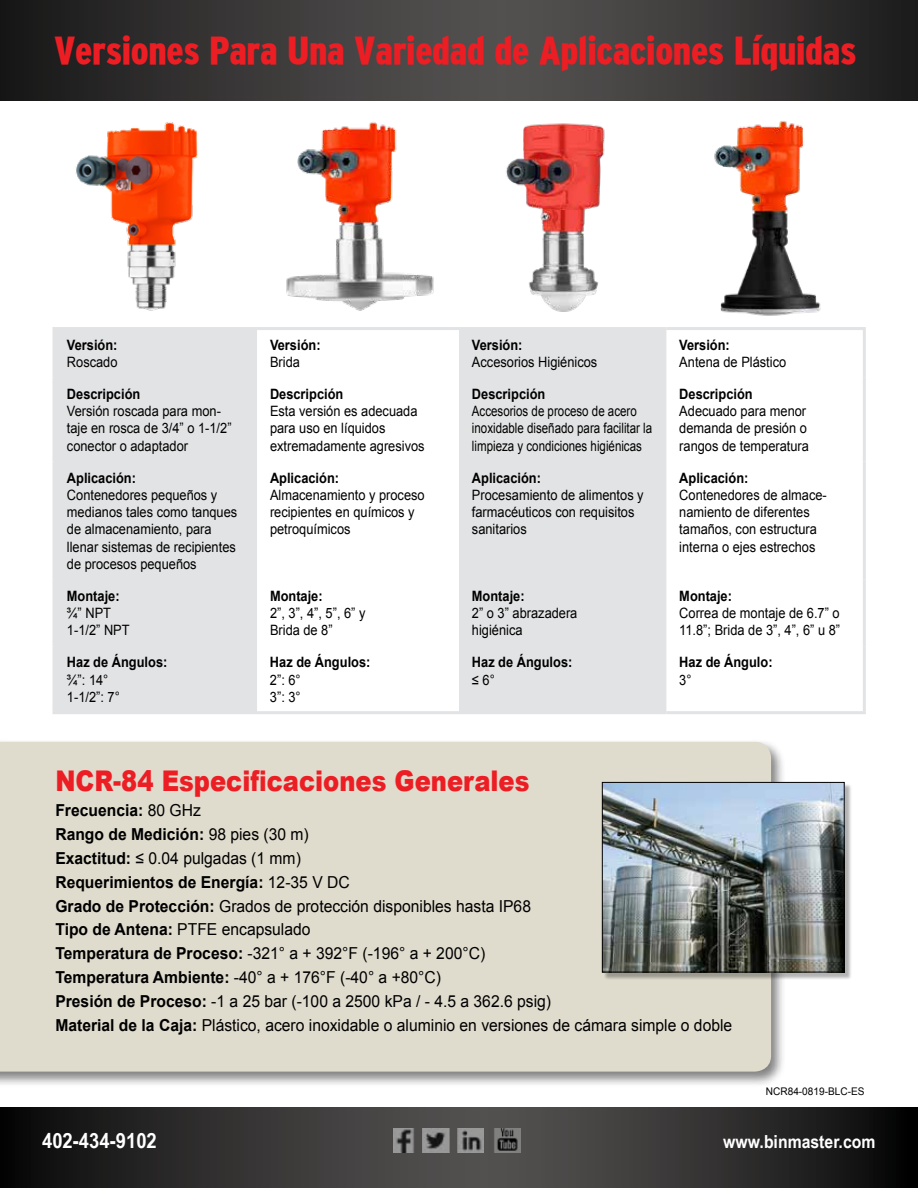
<style>
.page{position:relative;width:918px;height:1188px;background:#fff}
.page>*{position:absolute;margin:0;border:0;box-sizing:border-box;transform-origin:0 0}
.t1{font:900 condensed 39px "Interstate";letter-spacing:-.01em;color:#ed1d24}
.t2{font:900 28.5px "Arial";color:#ed1d24;scale:.85 1}
.t3{font:700 21px "Arial Narrow";color:#fff;scale:1.07 1}
.t4{font:700 18px "Arial Narrow";color:#fff;scale:1.07 1}
.t5{font:16.5px/23.9px "Arial";color:#000;scale:.95 1}
.t6{font:14.25px/17.2px "Arial";color:#000;scale:.9 1}
.t7{font:700 14.25px "Arial";color:#000;scale:.9 1}
.t8{font:14.25px/17.2px "Arial";color:#000;scale:.81 1}
.t9{font:10.5px "Arial";color:#000;scale:.96 1}
.s1{font-weight:700}
</style>
<div class="page">
<svg style="left:0;top:1107px;width:918px;height:81px;background:#312f2f"></svg>
<img style="left:394px;top:1128px;width:20px;height:25px">
<img style="left:493px;top:1128px;width:27px;height:24px">
<img style="left:458px;top:1128px;width:26px;height:25px">
<img style="left:422px;top:1128px;width:27px;height:25px">
<svg style="left:0;top:0;width:918px;height:100px;background:#393737"></svg>
<svg style="left:56px;top:330px;width:610px;height:381px;fill:#e2e3e4"></svg>
<hr style="left:52px;top:327px;width:205px;height:3px;background:#e2e3e4">
<svg style="left:52px;top:330px;width:4px;height:48px"></svg>
<hr style="left:257px;top:327px;width:202px;height:3px;background:#e2e3e4">
<hr style="left:459px;top:327px;width:207px;height:3px;background:#e2e3e4">
<hr style="left:666px;top:327px;width:200px;height:3px;background:#e2e3e4">
<hr style="left:863px;top:330px;width:3px;height:48px;background:#e2e3e4">
<svg style="left:52px;top:378px;width:4px;height:84px"></svg>
<hr style="left:863px;top:378px;width:3px;height:84px;background:#e2e3e4">
<svg style="left:52px;top:462px;width:4px;height:118px"></svg>
<hr style="left:863px;top:462px;width:3px;height:118px;background:#e2e3e4">
<svg style="left:52px;top:580px;width:4px;height:66px"></svg>
<hr style="left:863px;top:580px;width:3px;height:66px;background:#e2e3e4">
<svg style="left:52px;top:646px;width:4px;height:65px"></svg>
<hr style="left:863px;top:646px;width:3px;height:65px;background:#e2e3e4">
<hr style="left:52px;top:711px;width:205px;height:3px;background:#e2e3e4">
<hr style="left:257px;top:711px;width:202px;height:3px;background:#e2e3e4">
<hr style="left:459px;top:711px;width:207px;height:3px;background:#e2e3e4">
<hr style="left:666px;top:711px;width:200px;height:3px;background:#e2e3e4">
<img style="left:65px;top:122px;width:173px;height:215px">
<img style="left:286px;top:122px;width:148px;height:189px">
<img style="left:714px;top:121px;width:107px;height:195px">
<img style="left:506px;top:123px;width:99px;height:189px">
<div style="left:0;top:739px;width:787px;height:348px;background:#000;opacity:.5"></div>
<div style="left:0;top:742px;width:771px;height:330px;background:#dfdbcd"></div>
<div style="left:604px;top:784px;width:249px;height:196px;background:#000;opacity:.3"></div>
<img style="left:604px;top:784px;width:239px;height:186px">
<div style="left:602px;top:782px;width:243px;height:190px;border:1px solid #000"></div>
<h1 class="t1" style="left:54px;top:29px;width:804px">Versiones Para Una Variedad de Aplicaciones Líquidas</h1>
<p class="t7" style="left:67px;top:335px;width:58px">Versión:</p>
<p class="t6" style="left:67px;top:354px;width:58px">Roscado</p>
<p class="t7" style="left:67px;top:384px;width:83px">Descripción</p>
<p class="t6" style="left:67px;top:403px;width:184px">Versión roscada para mon&shy;taje en rosca de 3/4” o 1-1/2” conector o adaptador</p>
<p class="t7" style="left:67px;top:468px;width:78px">Aplicación:</p>
<p class="t6" style="left:67px;top:486px;width:191px">Contenedores pequeños y medianos tales como tanques de almacenamiento, para llenar sistemas de recipientes de procesos pequeños</p>
<p class="t7" style="left:67px;top:586px;width:60px">Montaje:</p>
<p class="t6" style="left:67px;top:605px;width:71px">¾” NPT<br>1-1/2” NPT</p>
<p class="t7" style="left:67px;top:653px;width:113px">Haz de Ángulos:</p>
<p class="t6" style="left:67px;top:671px;width:60px">¾”: 14°<br>1-1/2”: 7°</p>
<p class="t7" style="left:270px;top:335px;width:58px">Versión:</p>
<p class="t6" style="left:270px;top:354px;width:35px">Brida</p>
<p class="t7" style="left:270px;top:384px;width:83px">Descripción</p>
<p class="t6" style="left:270px;top:403px;width:173px">Esta versión es adecuada para uso en líquidos extremadamente agresivos</p>
<p class="t7" style="left:270px;top:468px;width:78px">Aplicación:</p>
<p class="t6" style="left:270px;top:486px;width:173px">Almacenamiento y proceso recipientes en químicos y petroquímicos</p>
<p class="t7" style="left:270px;top:586px;width:60px">Montaje:</p>
<p class="t6" style="left:270px;top:605px;width:108px">2”, 3”, 4”, 5”, 6” y<br>Brida de 8”</p>
<p class="t7" style="left:270px;top:653px;width:113px">Haz de Ángulos:</p>
<p class="t6" style="left:270px;top:671px;width:36px">2”: 6°<br>3”: 3°</p>
<p class="t7" style="left:472px;top:335px;width:58px">Versión:</p>
<p class="t6" style="left:472px;top:354px;width:141px">Accesorios Higiénicos</p>
<p class="t7" style="left:472px;top:384px;width:83px">Descripción</p>
<p class="t8" style="left:472px;top:403px;width:224px">Accesorios de proceso de acero inoxidable diseñado para facilitar la limpieza y condiciones higiénicas</p>
<p class="t7" style="left:472px;top:468px;width:78px">Aplicación:</p>
<p class="t6" style="left:472px;top:487px;width:192px">Procesamiento de alimentos y farmacéuticos con requisitos sanitarios</p>
<p class="t7" style="left:472px;top:586px;width:60px">Montaje:</p>
<p class="t6" style="left:472px;top:605px;width:119px">2” o 3” abrazadera higiénica</p>
<p class="t7" style="left:472px;top:653px;width:113px">Haz de Ángulos:</p>
<p class="t6" style="left:472px;top:671px;width:27px">≤ 6°</p>
<p class="t7" style="left:679px;top:335px;width:58px">Versión:</p>
<p class="t6" style="left:679px;top:354px;width:120px">Antena de Plástico</p>
<p class="t7" style="left:679px;top:384px;width:83px">Descripción</p>
<p class="t6" style="left:679px;top:403px;width:146px">Adecuado para menor demanda de presión o rangos de temperatura</p>
<p class="t7" style="left:679px;top:468px;width:78px">Aplicación:</p>
<p class="t6" style="left:679px;top:487px;width:165px">Contenedores de almace&shy;namiento de diferentes tamaños, con estructura interna o ejes estrechos</p>
<p class="t7" style="left:679px;top:586px;width:60px">Montaje:</p>
<p class="t6" style="left:679px;top:605px;width:180px">Correa de montaje de 6.7” o<br>11.8”; Brida de 3”, 4”, 6” u 8”</p>
<p class="t7" style="left:679px;top:653px;width:105px">Haz de Ángulo:</p>
<p class="t6" style="left:679px;top:671px;width:15px">3°</p>
<h2 class="t2" style="left:55px;top:760px;width:559px">NCR-84 Especificaciones Generales</h2>
<p class="t5" style="left:55px;top:799px;width:714px"><span class="s1">Frecuencia:</span> 80 GHz<br><span class="s1">Rango de Medición:</span> 98 pies (30 m)<br><span class="s1">Exactitud:</span> ≤ 0.04 pulgadas (1 mm)<br><span class="s1">Requerimientos de Energía:</span> 12-35 V DC<br><span class="s1">Grado de Protección:</span> Grados de protección disponibles hasta IP68<br><span class="s1">Tipo de Antena:</span> PTFE encapsulado<br><span class="s1">Temperatura de Proceso:</span> -321° a + 392°F (-196° a + 200°C)<br><span class="s1">Temperatura Ambiente:</span> -40° a + 176°F (-40° a +80°C)<br><span class="s1">Presión de Proceso:</span> -1 a 25 bar (-100 a 2500 kPa / - 4.5 a 362.6 psig)<br><span class="s1">Material de la Caja:</span> Plástico, acero inoxidable o aluminio en versiones de cámara simple o doble</p>
<p class="t9" style="left:766px;top:1085px;width:104px">NCR84-0819-BLC-ES</p>
<h3 class="t3" style="left:42px;top:1124px;width:109px">402-434-9102</h3>
<p class="t4" style="left:723px;top:1128px;width:144px">www.binmaster.com</p>
</div>
